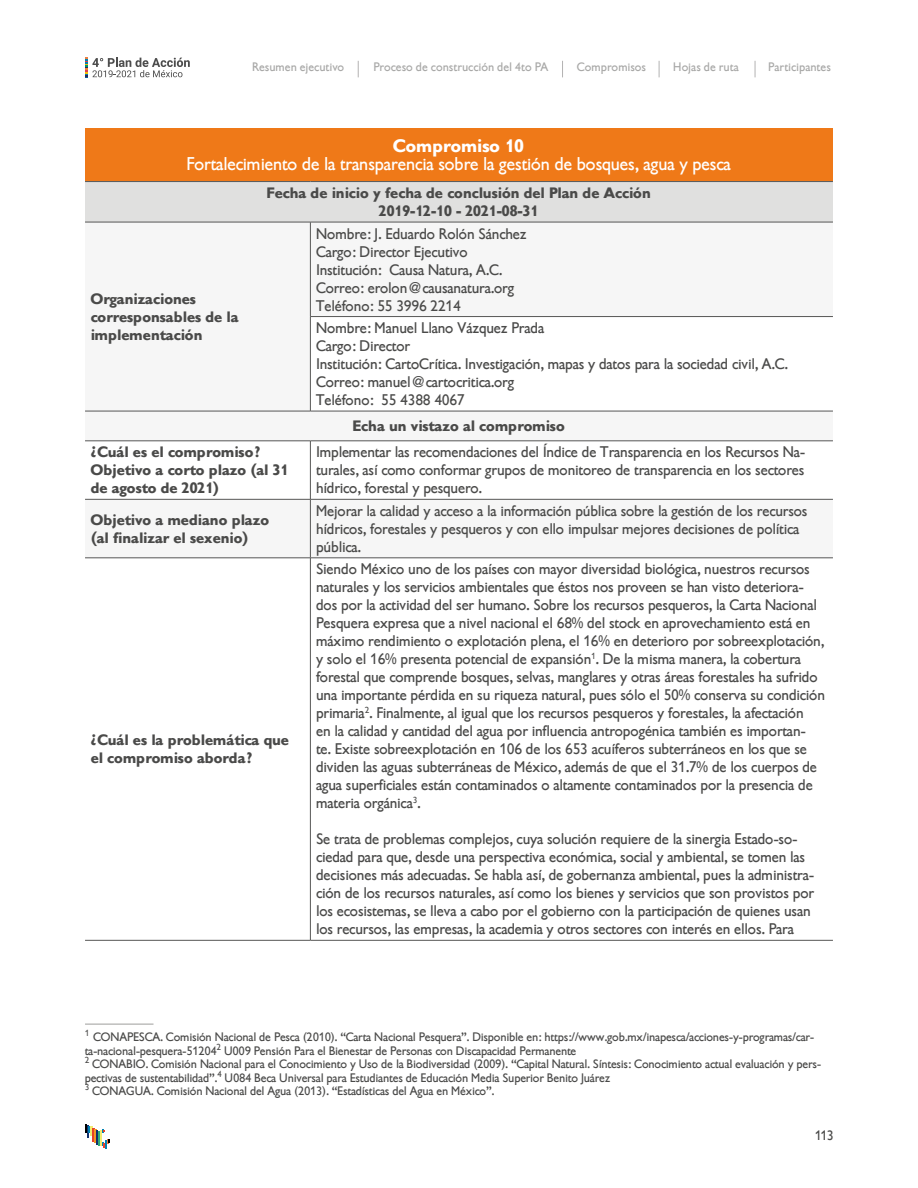
<style>
.page{position:relative;width:918px;height:1188px;background:#fff}
.page>*{position:absolute;margin:0;border:0;box-sizing:border-box;transform-origin:0 0}
.t1{font:18px "Gibson";color:#fff}
.t2{font:700 18px "Gibson";color:#fff}
.t3{font:15px/18px "Gibson";color:#4a4a49}
.t4{font:700 15px/18px "Gibson";color:#4a4a49}
.t5{font:13.5px "Gibson";color:#4a4a49}
.t6{font:12px/13.5px "Gibson";color:#4a4a49}
.t7{font:12px "Gibson";letter-spacing:.015em;color:#a8a8a7}
</style>
<div class="page">
<svg style="left:562px;top:61px;width:1px;height:16px"></svg>
<svg style="left:358px;top:61px;width:1px;height:16px"></svg>
<svg style="left:659px;top:61px;width:1px;height:16px"></svg>
<svg style="left:755px;top:61px;width:1px;height:16px"></svg>
<svg style="left:85px;top:1124px;width:25px;height:24px"></svg>
<svg style="left:85px;top:58px;width:105px;height:20px"></svg>
<div style="left:85px;top:128px;width:748px;height:54px;background:#ef7918"></div>
<div style="left:85px;top:182px;width:748px;height:40px;background:#e0e0df"></div>
<svg style="left:85px;top:223px;width:748px;height:335px;fill:#f6f6f6"></svg>
<hr style="left:85px;top:181px;width:225px;height:1px;background:#575756">
<hr style="left:310px;top:181px;width:523px;height:1px;background:#575756">
<hr style="left:85px;top:222px;width:225px;height:1px;background:#575756">
<hr style="left:310px;top:222px;width:523px;height:1px;background:#575756">
<hr style="left:310px;top:222px;width:1px;height:94px;background:#575756">
<hr style="left:310px;top:316px;width:523px;height:1px;background:#575756">
<hr style="left:310px;top:317px;width:1px;height:94px;background:#575756">
<hr style="left:85px;top:411px;width:225px;height:1px;background:#575756">
<hr style="left:310px;top:411px;width:523px;height:1px;background:#575756">
<hr style="left:85px;top:441px;width:225px;height:1px;background:#575756">
<hr style="left:310px;top:441px;width:523px;height:1px;background:#575756">
<hr style="left:310px;top:441px;width:1px;height:58px;background:#575756">
<hr style="left:85px;top:499px;width:225px;height:1px;background:#575756">
<hr style="left:310px;top:499px;width:523px;height:1px;background:#575756">
<hr style="left:310px;top:500px;width:1px;height:58px;background:#575756">
<hr style="left:85px;top:558px;width:225px;height:1px;background:#575756">
<hr style="left:310px;top:558px;width:523px;height:1px;background:#575756">
<hr style="left:310px;top:558px;width:1px;height:382px;background:#575756">
<hr style="left:85px;top:940px;width:225px;height:1px;background:#575756">
<hr style="left:310px;top:940px;width:523px;height:1px;background:#575756">
<hr style="left:85px;top:1024px;width:68px;height:1px;background:#9d9d9c">
<p class="t7" style="left:253px;top:60px;width:93px">Resumen ejecutivo</p>
<p class="t7" style="left:374px;top:60px;width:176px">Proceso de construcción del 4to PA</p>
<p class="t7" style="left:577px;top:60px;width:71px">Compromisos</p>
<p class="t7" style="left:674px;top:60px;width:67px">Hojas de ruta</p>
<p class="t7" style="left:769px;top:60px;width:64px">Participantes</p>
<p class="t2" style="left:394px;top:135px;width:132px">Compromiso 10</p>
<p class="t1" style="left:187px;top:153px;width:546px">Fortalecimiento de la transparencia sobre la gestión de bosques, agua y pesca</p>
<p class="t4" style="left:267px;top:184px;width:386px;text-align:center">Fecha de inicio y fecha de conclusión del Plan de Acción<br>2019-12-10 - 2021-08-31</p>
<p class="t4" style="left:91px;top:290px;width:149px">Organizaciones corresponsables de la implementación</p>
<p class="t3" style="left:316px;top:225px;width:212px">Nombre: J. Eduardo Rolón Sánchez<br>Cargo: Director Ejecutivo<br>Institución: Causa Natura, A.C.<br>Correo: erolon@causanatura.org<br>Teléfono: 55 3996 2214</p>
<p class="t3" style="left:316px;top:319px;width:473px">Nombre: Manuel Llano Vázquez Prada<br>Cargo: Director<br>Institución: CartoCrítica. Investigación, mapas y datos para la sociedad civil, A.C.<br>Correo: manuel@cartocritica.org<br>Teléfono: 55 4388 4067</p>
<p class="t4" style="left:353px;top:417px;width:214px">Echa un vistazo al compromiso</p>
<p class="t4" style="left:91px;top:443px;width:199px">¿Cuál es el compromiso?<br>Objetivo a corto plazo (al 31 de agosto de 2021)</p>
<p class="t3" style="left:316px;top:443px;width:491px;text-align:justify">Implementar las recomendaciones del Índice de Transparencia en los Recursos Na&shy;turales, así como conformar grupos de monitoreo de transparencia en los sectores hídrico, forestal y pesquero.</p>
<p class="t4" style="left:91px;top:511px;width:180px">Objetivo a mediano plazo (al finalizar el sexenio)</p>
<p class="t3" style="left:316px;top:502px;width:493px">Mejorar la calidad y acceso a la información pública sobre la gestión de los recursos hídricos, forestales y pesqueros y con ello impulsar mejores decisiones de política pública.</p>
<p class="t4" style="left:91px;top:731px;width:200px">¿Cuál es la problemática que el compromiso aborda?</p>
<p class="t3" style="left:316px;top:560px;width:510px">Siendo México uno de los países con mayor diversidad biológica, nuestros recursos naturales y los servicios ambientales que éstos nos proveen se han visto deteriora&shy;dos por la actividad del ser humano. Sobre los recursos pesqueros, la Carta Nacional Pesquera expresa que a nivel nacional el 68% del stock en aprovechamiento está en máximo rendimiento o explotación plena, el 16% en deterioro por sobreexplotación, y solo el 16% presenta potencial de expansión<sup>1</sup>. De la misma manera, la cobertura forestal que comprende bosques, selvas, manglares y otras áreas forestales ha sufrido una importante pérdida en su riqueza natural, pues sólo el 50% conserva su condición primaria<sup>2</sup>. Finalmente, al igual que los recursos pesqueros y forestales, la afectación<br>en la calidad y cantidad del agua por influencia antropogénica también es importan-<br>te. Existe sobreexplotación en 106 de los 653 acuíferos subterráneos en los que se dividen las aguas subterráneas de México, además de que el 31.7% de los cuerpos de agua superficiales están contaminados o altamente contaminados por la presencia de materia orgánica<sup>3</sup>.</p>
<p class="t3" style="left:316px;top:830px;width:499px">Se trata de problemas complejos, cuya solución requiere de la sinergia Estado-so&shy;ciedad para que, desde una perspectiva económica, social y ambiental, se tomen las decisiones más adecuadas. Se habla así, de gobernanza ambiental, pues la administra&shy;ción de los recursos naturales, así como los bienes y servicios que son provistos por los ecosistemas, se lleva a cabo por el gobierno con la participación de quienes usan los recursos, las empresas, la academia y otros sectores con interés en ellos. Para</p>
<p class="t6" style="left:85px;top:1031px;width:738px"><sup>1</sup> CONAPESCA. Comisión Nacional de Pesca (2010). “Carta Nacional Pesquera”. Disponible en: https://www.gob.mx/inapesca/acciones-y-programas/car&shy;ta-nacional-pesquera-51204<sup>2</sup> U009 Pensión Para el Bienestar de Personas con Discapacidad Permanente<br><sup>2</sup> CONABIO. Comisión Nacional para el Conocimiento y Uso de la Biodiversidad (2009). “Capital Natural. Síntesis: Conocimiento actual evaluación y pers&shy;pectivas de sustentabilidad”.<sup>4</sup> U084 Beca Universal para Estudiantes de Educación Media Superior Benito Juárez<br><sup>3</sup> CONAGUA. Comisión Nacional del Agua (2013). “Estadísticas del Agua en México”.</p>
<p class="t5" style="left:815px;top:1128px;width:20px">113</p>
</div>
